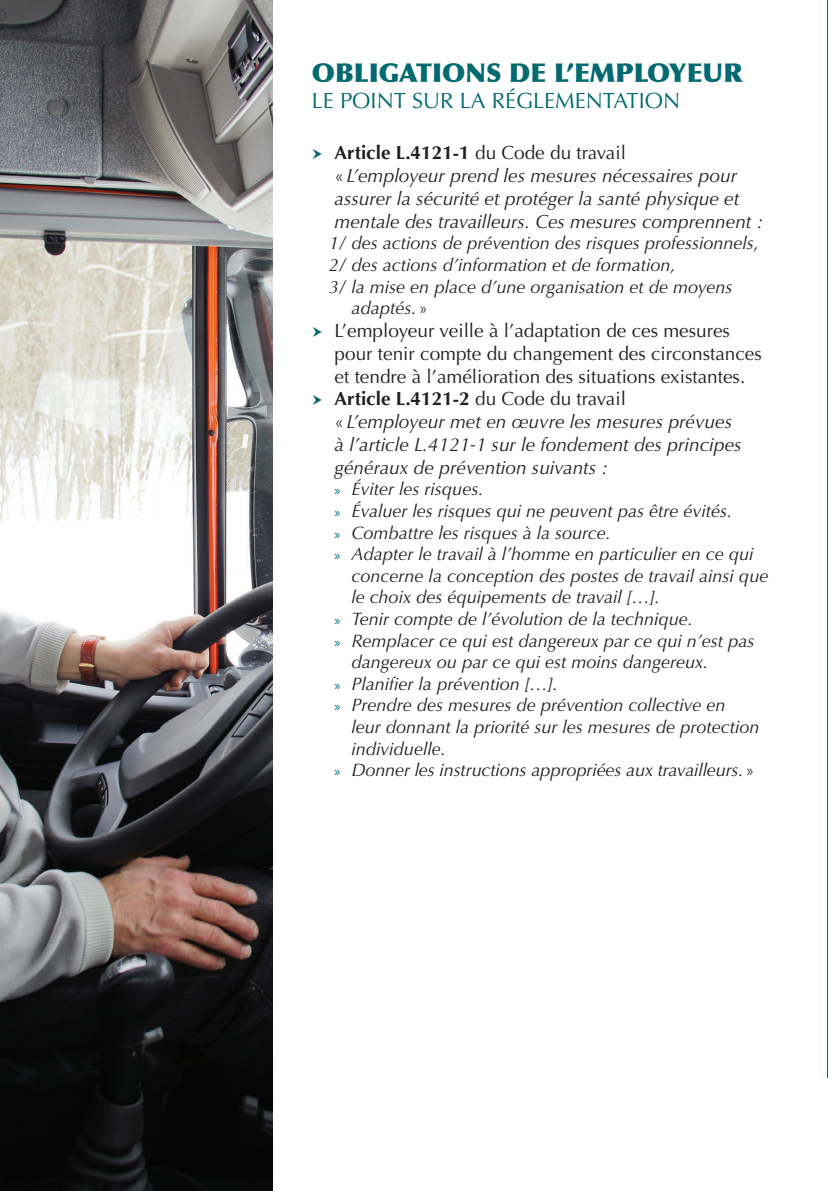
<style>
.page{position:relative;width:828px;height:1191px;background:#fff}
.page>*{position:absolute;margin:0;border:0;box-sizing:border-box;transform-origin:0 0}
.t1{font:900 26px "Optima";color:#016a70}
.t2{font:22px "Optima";color:#016a70}
.t3{font:19px/22.8px "Optima";color:#231f20}
.t4{font:italic 19px/22.8px "Optima";color:#231f20}
.t5{font:italic 18px "Optima";color:#231f20}
.s1{font-weight:700;font-style:normal}
.s2{font-style:normal}
.s3{font-weight:700}
.s4{font-style:italic}
.s5{font-family:"Myriad Pro";font-style:normal;font-size:14px;color:#016a70}
</style>
<div class="page">
<hr style="left:827px;top:0;width:1px;height:1077px;background:#016a70">
<img style="left:0;top:0;width:272px;height:1191px">
<h1 class="t1" style="left:312px;top:57px;width:432px">OBLIGATIONS DE L’EMPLOYEUR</h1>
<p class="t2" style="left:312px;top:88px;width:370px">LE POINT SUR LA RÉGLEMENTATION</p>
<p class="t4" style="left:334px;top:142px;width:430px"><span class="s1">Article L.4121-1</span> <span class="s2">du Code du travail<br>«</span>L’employeur prend les mesures nécessaires pour assurer la sécurité et protéger la santé physique et mentale des travailleurs. Ces mesures comprennent :</p>
<p class="t5" style="left:329px;top:233px;width:431px">1/ des actions de prévention des risques professionnels,</p>
<p class="t5" style="left:329px;top:254px;width:348px">2/ des actions d’information et de formation,</p>
<p class="t5" style="left:329px;top:276px;width:405px">3/ la mise en place d’une organisation et de moyens</p>
<p class="t5" style="left:351px;top:297px;width:78px">adaptés. <span class="s2">»</span></p>
<p class="t3" style="left:334px;top:319px;width:429px">L’employeur veille à l’adaptation de ces mesures pour tenir compte du changement des circonstances et tendre à l’amélioration des situations existantes.<br><span class="s3">Article L.4121-2</span> du Code du travail<br>«<span class="s4">L’employeur met en œuvre les mesures prévues<br>à l’article L.4121-1 sur le fondement des principes généraux de prévention suivants :</span></p>
<p class="t5" style="left:334px;top:479px;width:150px"><span class="s5">»</span> Éviter les risques.</p>
<p class="t5" style="left:334px;top:500px;width:399px"><span class="s5">»</span> Évaluer les risques qui ne peuvent pas être évités.</p>
<p class="t5" style="left:334px;top:522px;width:278px"><span class="s5">»</span> Combattre les risques à la source.</p>
<p class="t5" style="left:334px;top:543px;width:420px"><span class="s5">»</span> Adapter le travail à l’homme en particulier en ce qui</p>
<p class="t5" style="left:351px;top:565px;width:418px">concerne la conception des postes de travail ainsi que</p>
<p class="t5" style="left:351px;top:587px;width:310px">le choix des équipements de travail […].</p>
<p class="t5" style="left:334px;top:608px;width:359px"><span class="s5">»</span> Tenir compte de l’évolution de la technique.</p>
<p class="t5" style="left:334px;top:630px;width:421px"><span class="s5">»</span> Remplacer ce qui est dangereux par ce qui n’est pas</p>
<p class="t5" style="left:351px;top:651px;width:358px">dangereux ou par ce qui est moins dangereux.</p>
<p class="t5" style="left:334px;top:673px;width:225px"><span class="s5">»</span> Planifier la prévention […].</p>
<p class="t5" style="left:334px;top:695px;width:392px"><span class="s5">»</span> Prendre des mesures de prévention collective en</p>
<p class="t5" style="left:351px;top:716px;width:409px">leur donnant la priorité sur les mesures de protection</p>
<p class="t5" style="left:351px;top:738px;width:96px">individuelle.</p>
<p class="t5" style="left:334px;top:759px;width:421px"><span class="s5">»</span> Donner les instructions appropriées aux travailleurs.<span class="s2">»</span></p>
</div>
